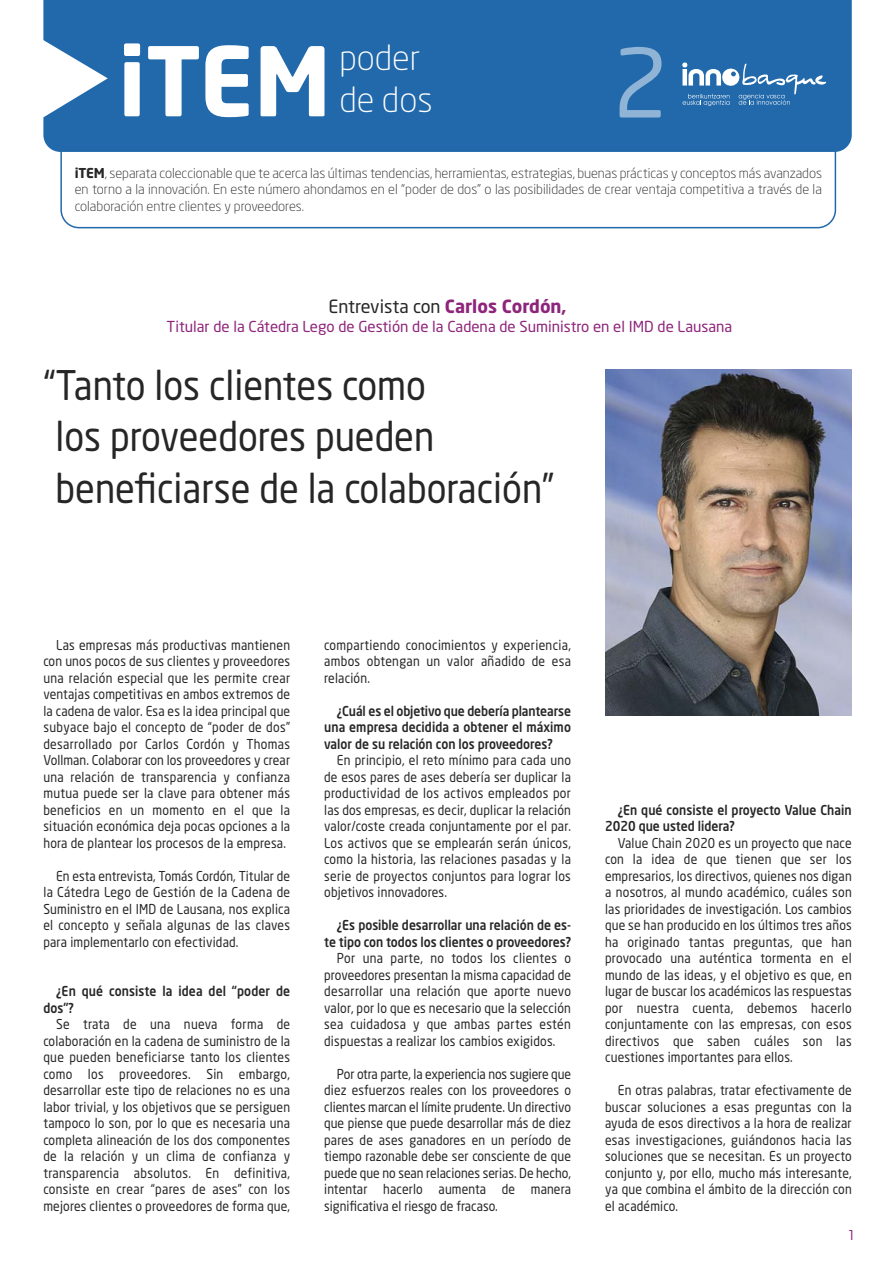
<style>
.page{position:relative;width:893px;height:1268px;background:#fff}
.page>*{position:absolute;margin:0;border:0;box-sizing:border-box;transform-origin:0 0}
.t1{font:700 94.5px "Neo Sans Std";color:#fff}
.t2{font:94.05px "Neo Sans Std";color:#90b4d5}
.t3{font:40.35px/51.3px "Neo Sans Std";color:#272627;scale:.9 1}
.t4{font:300 34.5px/42px "Neo Sans Std";color:#fff}
.t5{font:18px "Neo Sans Std";color:#272627}
.t6{font:15px "Neo Sans Std";color:#8e257b}
.t7{font:13.5px/16.5px "Neo Sans Std";letter-spacing:.015em;color:#272627;text-align:justify;scale:.9 1}
.t8{font:500 13.5px/16.5px "Neo Sans Std";color:#272627;scale:.9 1}
.t9{font:300 13.5px/16.5px "Neo Sans Std";color:#272627;text-align:justify}
.t10{font:13.5px "ITC Avant Garde Std";color:#8e257b}
.s1{font-weight:700}
.s2{font-weight:700;color:#8e257b}
</style>
<div class="page">
<svg style="left:60px;top:152px;width:776px;height:76px"></svg>
<div style="left:43px;top:0;width:808px;height:152px;background:#2269ab"></div>
<svg style="left:682px;top:63px;width:144px;height:43px;background:#4d86bb"></svg>
<img style="left:605px;top:369px;width:246px;height:346px">
<svg style="left:43px;top:35px;width:65px;height:87px"></svg>
<h1 class="t1" style="left:118px;top:28px;width:214px">iTEM</h1>
<h3 class="t4" style="left:339px;top:39px;width:95px">poder de dos</h3>
<h2 class="t2" style="left:612px;top:47px;width:58px">2</h2>
<p class="t9" style="left:75px;top:165px;width:748px"><span class="s1">iTEM</span>, separata coleccionable que te acerca las últimas tendencias, herramientas, estrategias, buenas prácticas y conceptos más avanzados en torno a la innovación. En este número ahondamos en el “poder de dos” o las posibilidades de crear ventaja competitiva a través de la colaboración entre clientes y proveedores.</p>
<h3 class="t5" style="left:328px;top:299px;width:239px">Entrevista con <span class="s2">Carlos Cordón,</span></h3>
<p class="t6" style="left:166px;top:321px;width:567px">Titular de la Cátedra Lego de Gestión de la Cadena de Suministro en el IMD de Lausana</p>
<h3 class="t3" style="left:56px;top:363px;width:555px;text-indent:-12px">“Tanto los clientes como<br>los proveedores pueden beneficiarse de la colaboración”</h3>
<p class="t7" style="left:43px;top:637px;width:276px;text-indent:13px">Las empresas más productivas mantienen con unos pocos de sus clientes y proveedores una relación especial que les permite crear ventajas competitivas en ambos extremos de la cadena de valor. Esa es la idea principal que subyace bajo el concepto de “poder de dos” desarrollado por Carlos Cordón y Thomas Vollman. Colaborar con los proveedores y crear una relación de transparencia y confianza mutua puede ser la clave para obtener más beneficios en un momento en el que la situación económica deja pocas opciones a la hora de plantear los procesos de la empresa.</p>
<p class="t7" style="left:43px;top:868px;width:276px;text-indent:13px">En esta entrevista, Tomás Cordón, Titular de la Cátedra Lego de Gestión de la Cadena de Suministro en el IMD de Lausana, nos explica el concepto y señala algunas de las claves para implementarlo con efectividad.</p>
<p class="t8" style="left:43px;top:984px;width:276px;text-indent:13px">¿En qué consiste la idea del “poder de dos”?</p>
<p class="t7" style="left:43px;top:1017px;width:276px;text-indent:13px">Se trata de una nueva forma de colaboración en la cadena de suministro de la que pueden beneficiarse tanto los clientes como los proveedores. Sin embargo, desarrollar este tipo de relaciones no es una labor trivial, y los objetivos que se persiguen tampoco lo son, por lo que es necesaria una completa alineación de los dos componentes de la relación y un clima de confianza y transparencia absolutos. En definitiva, consiste en crear “pares de ases” con los mejores clientes o proveedores de forma que,</p>
<p class="t7" style="left:324px;top:637px;width:276px">compartiendo conocimientos y experiencia, ambos obtengan un valor añadido de esa relación.</p>
<p class="t8" style="left:324px;top:703px;width:276px;text-align:justify;text-indent:13px">¿Cuál es el objetivo que debería plantearse una empresa decidida a obtener el máximo valor de su relación con los proveedores?</p>
<p class="t7" style="left:324px;top:753px;width:276px;text-indent:13px">En principio, el reto mínimo para cada uno de esos pares de ases debería ser duplicar la productividad de los activos empleados por las dos empresas, es decir, duplicar la relación valor/coste creada conjuntamente por el par.<br>Los activos que se emplearán serán únicos, como la historia, las relaciones pasadas y la serie de proyectos conjuntos para lograr los objetivos innovadores.</p>
<p class="t8" style="left:324px;top:918px;width:276px;text-align:right">¿Es posible desarrollar una relación de es&shy;te tipo con todos los clientes o proveedores?</p>
<p class="t7" style="left:324px;top:951px;width:276px;text-indent:13px">Por una parte, no todos los clientes o proveedores presentan la misma capacidad de desarrollar una relación que aporte nuevo valor, por lo que es necesario que la selección sea cuidadosa y que ambas partes estén dispuestas a realizar los cambios exigidos.</p>
<p class="t7" style="left:324px;top:1066px;width:276px;text-indent:13px">Por otra parte, la experiencia nos sugiere que diez esfuerzos reales con los proveedores o clientes marcan el límite prudente. Un directivo que piense que puede desarrollar más de diez pares de ases ganadores en un período de tiempo razonable debe ser consciente de que puede que no sean relaciones serias. De hecho, intentar hacerlo aumenta de manera significativa el riesgo de fracaso.</p>
<p class="t8" style="left:605px;top:802px;width:276px;text-indent:13px">¿En qué consiste el proyecto Value Chain<br>2020 que usted lidera?</p>
<p class="t7" style="left:605px;top:835px;width:276px;text-indent:13px">Value Chain 2020 es un proyecto que nace con la idea de que tienen que ser los empresarios, los directivos, quienes nos digan a nosotros, al mundo académico, cuáles son las prioridades de investigación. Los cambios que se han producido en los últimos tres años ha originado tantas preguntas, que han provocado una auténtica tormenta en el mundo de las ideas, y el objetivo es que, en lugar de buscar los académicos las respuestas por nuestra cuenta, debemos hacerlo conjuntamente con las empresas, con esos directivos que saben cuáles son las cuestiones importantes para ellos.</p>
<p class="t7" style="left:605px;top:1083px;width:276px;text-indent:13px">En otras palabras, tratar efectivamente de buscar soluciones a esas preguntas con la ayuda de esos directivos a la hora de realizar esas investigaciones, guiándonos hacia las soluciones que se necesitan. Es un proyecto conjunto y, por ello, mucho más interesante, ya que combina el ámbito de la dirección con el académico.</p>
<p class="t10" style="left:847px;top:1227px;width:9px">1</p>
</div>
